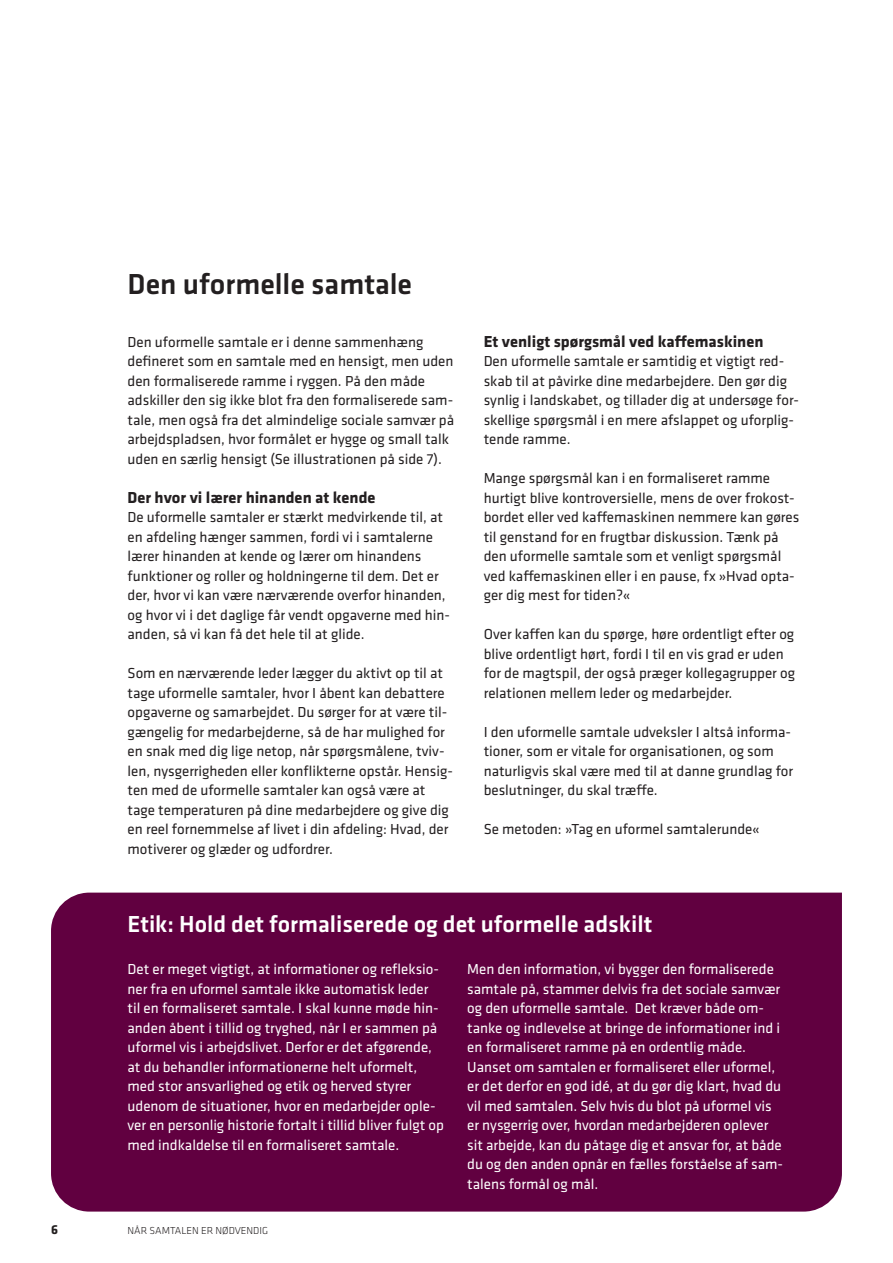
<style>
.page{position:relative;width:893px;height:1263px;background:#fff}
.page>*{position:absolute;margin:0;border:0;box-sizing:border-box;transform-origin:0 0}
.Underoverskrift{font:500 30px "Klavika";color:#231f20}
.Box_lille{font:500 24px "Klavika";color:#fff}
.mellemrubrik{font:700 16.5px "Klavika";color:#231f20}
.BAR_Brød{font:15px/19.5px "Klavika";color:#231f20}
.Box_lille-2{font:15px/19.5px "Klavika";color:#fff}
.t1{font:700 13.5px "Klavika";color:#231f20}
.t2{font:300 10.5px "Klavika";color:#231f20}
</style>
<div class="page">
<div style="left:51px;top:893px;width:791px;height:318px;background:#610040"></div>
<p class="Underoverskrift" style="left:128px;top:263px;width:286px">Den uformelle samtale</p>
<p class="BAR_Brød" style="left:128px;top:331px;width:328px">Den uformelle samtale er i denne sammenhæng defineret som en samtale med en hensigt, men uden den formaliserede ramme i ryggen. På den måde adskiller den sig ikke blot fra den formaliserede sam&shy;tale, men også fra det almindelige sociale samvær på arbejdspladsen, hvor formålet er hygge og small talk uden en særlig hensigt (Se illustrationen på side 7).</p>
<p class="mellemrubrik" style="left:128px;top:485px;width:249px">Der hvor vi lærer hinanden at kende</p>
<p class="BAR_Brød" style="left:128px;top:507px;width:324px">De uformelle samtaler er stærkt medvirkende til, at en afdeling hænger sammen, fordi vi i samtalerne lærer hinanden at kende og lærer om hinandens funktioner og roller og holdningerne til dem. Det er der, hvor vi kan være nærværende overfor hinanden, og hvor vi i det daglige får vendt opgaverne med hin&shy;anden, så vi kan få det hele til at glide.</p>
<p class="BAR_Brød" style="left:128px;top:663px;width:327px">Som en nærværende leder lægger du aktivt op til at tage uformelle samtaler, hvor I åbent kan debattere opgaverne og samarbejdet. Du sørger for at være til&shy;gængelig for medarbejderne, så de har mulighed for en snak med dig lige netop, når spørgsmålene, tviv&shy;len, nysgerrigheden eller konflikterne opstår. Hensig&shy;ten med de uformelle samtaler kan også være at tage temperaturen på dine medarbejdere og give dig en reel fornemmelse af livet i din afdeling: Hvad, der motiverer og glæder og udfordrer.</p>
<p class="mellemrubrik" style="left:484px;top:329px;width:281px">Et venligt spørgsmål ved kaffemaskinen</p>
<p class="BAR_Brød" style="left:484px;top:351px;width:317px">Den uformelle samtale er samtidig et vigtigt red&shy;skab til at påvirke dine medarbejdere. Den gør dig synlig i landskabet, og tillader dig at undersøge for&shy;skellige spørgsmål i en mere afslappet og uforplig&shy;tende ramme.</p>
<p class="BAR_Brød" style="left:484px;top:468px;width:317px">Mange spørgsmål kan i en formaliseret ramme hurtigt blive kontroversielle, mens de over frokost&shy;bordet eller ved kaffemaskinen nemmere kan gøres til genstand for en frugtbar diskussion. Tænk på den uformelle samtale som et venligt spørgsmål ved kaffemaskinen eller i en pause, fx »Hvad opta&shy;ger dig mest for tiden?«</p>
<p class="BAR_Brød" style="left:484px;top:624px;width:313px">Over kaffen kan du spørge, høre ordentligt efter og blive ordentligt hørt, fordi I til en vis grad er uden for de magtspil, der også præger kollegagrupper og relationen mellem leder og medarbejder.</p>
<p class="BAR_Brød" style="left:484px;top:721px;width:311px">I den uformelle samtale udveksler I altså informa&shy;tioner, som er vitale for organisationen, og som naturligvis skal være med til at danne grundlag for beslutninger, du skal træffe.</p>
<p class="BAR_Brød" style="left:484px;top:819px;width:277px">Se metoden: »Tag en uformel samtalerunde«</p>
<p class="Box_lille" style="left:128px;top:907px;width:526px">Etik: Hold det formaliserede og det uformelle adskilt</p>
<p class="Box_lille-2" style="left:128px;top:959px;width:318px">Det er meget vigtigt, at informationer og refleksio&shy;ner fra en uformel samtale ikke automatisk leder til en formaliseret samtale. I skal kunne møde hin&shy;anden åbent i tillid og tryghed, når I er sammen på uformel vis i arbejdslivet. Derfor er det afgørende, at du behandler informationerne helt uformelt, med stor ansvarlighed og etik og herved styrer udenom de situationer, hvor en medarbejder ople&shy;ver en personlig historie fortalt i tillid bliver fulgt op med indkaldelse til en formaliseret samtale.</p>
<p class="Box_lille-2" style="left:467px;top:959px;width:314px">Men den information, vi bygger den formaliserede samtale på, stammer delvis fra det sociale samvær og den uformelle samtale. Det kræver både om&shy;tanke og indlevelse at bringe de informationer ind i en formaliseret ramme på en ordentlig måde.</p>
<p class="Box_lille-2" style="left:467px;top:1057px;width:317px">Uanset om samtalen er formaliseret eller uformel, er det derfor en god idé, at du gør dig klart, hvad du vil med samtalen. Selv hvis du blot på uformel vis er nysgerrig over, hvordan medarbejderen oplever sit arbejde, kan du påtage dig et ansvar for, at både du og den anden opnår en fælles forståelse af sam&shy;talens formål og mål.</p>
<p class="t1" style="left:51px;top:1220px;width:8px">6</p>
<p class="t2" style="left:128px;top:1224px;width:142px">NÅR SAMTALEN ER NØDVENDIG</p>
</div>
